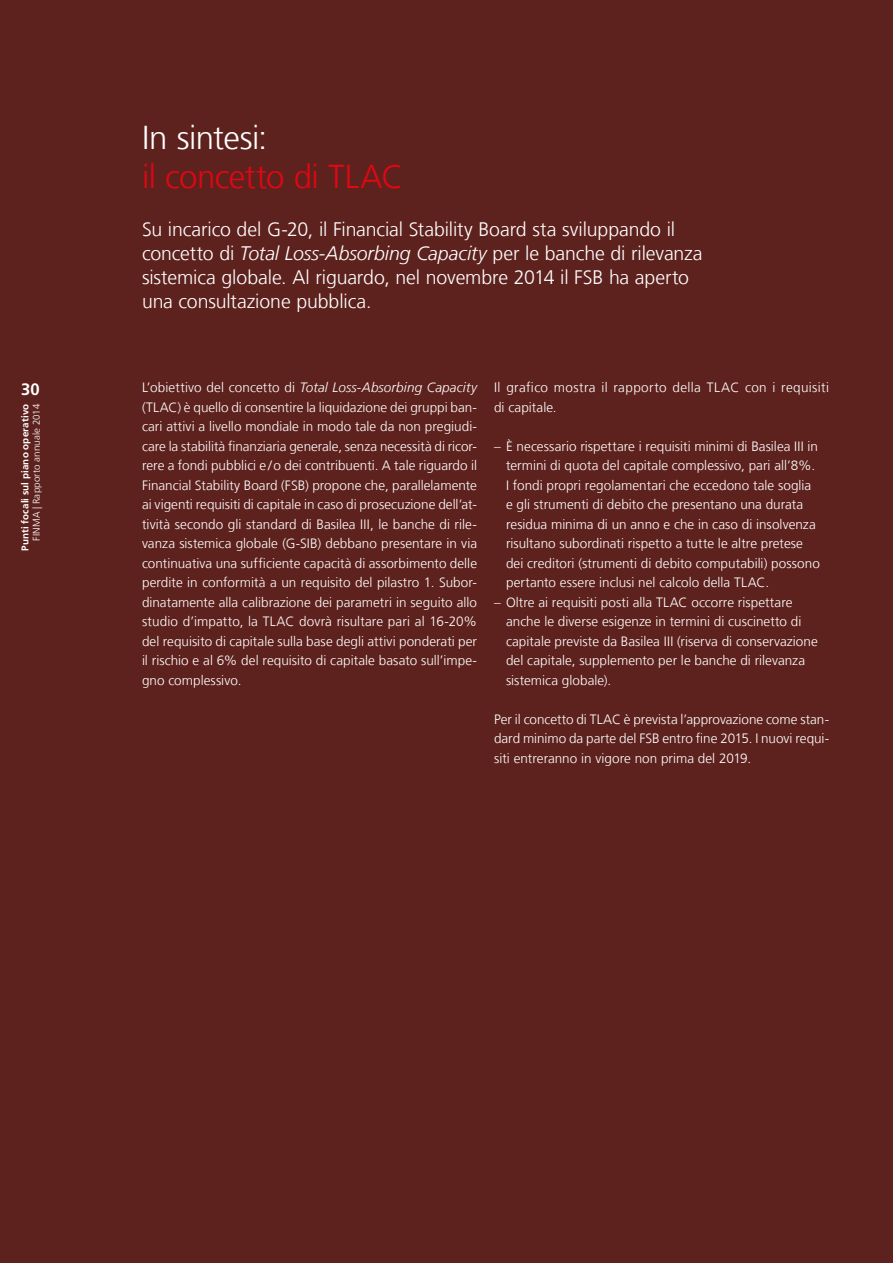
<style>
.page{position:relative;width:893px;height:1263px;background:#5e221e}
.page>*{position:absolute;margin:0;border:0;box-sizing:border-box;transform-origin:0 0}
.t1{font:300 33px "Frutiger LT Com";letter-spacing:-.015em;color:#e30613}
.t2{font:300 33px "Frutiger LT Com";letter-spacing:-.015em;color:#fff}
.t3{font:300 19.5px/24px "Frutiger LT Com";letter-spacing:-.005em;color:#fff}
.t4{font:700 16.5px "Frutiger LT Com";color:#fff}
.t5{font:300 13.5px/19.5px "Frutiger LT Com";letter-spacing:.005em;color:#fff;text-align:justify}
.t6{font:300 13.5px/19.5px "Frutiger LT Com";letter-spacing:.025em;color:#fff}
.t7{font:700 9.75px "Frutiger LT Com";letter-spacing:.015em;color:#fff}
.t8{font:300 9.75px "Frutiger LT Com";letter-spacing:.015em;color:#fff}
.s1{font-style:italic}
</style>
<div class="page">
<p class="t4" style="left:21px;top:380px;width:20px">30</p>
<p class="t7" style="left:19px;top:551px;width:149px;rotate:-90deg">Punti focali sul piano operativo</p>
<p class="t8" style="left:31px;top:541px;width:139px;rotate:-90deg">FINMA | Rapporto annuale 2014</p>
<h1 class="t2" style="left:142px;top:118px;width:127px">In sintesi:</h1>
<h1 class="t1" style="left:142px;top:157px;width:263px">il concetto di TLAC</h1>
<h2 class="t3" style="left:142px;top:218px;width:562px">Su incarico del G-20, il Financial Stability Board sta sviluppando il concetto di <span class="s1">Total Loss-Absorbing Capacity</span> per le banche di rilevanza sistemica globale. Al riguardo, nel novembre 2014 il FSB ha aperto una consultazione pubblica.</h2>
<p class="t5" style="left:142px;top:378px;width:337px">L’obiettivo del concetto di <span class="s1">Total Loss-Absorbing Capacity </span>(TLAC) è quello di consentire la liquidazione dei gruppi ban&shy;cari attivi a livello mondiale in modo tale da non pregiudi&shy;care la stabilità finanziaria generale, senza necessità di ricor&shy;rere a fondi pubblici e /o dei contribuenti. A tale riguardo il Financial Stability Board (FSB) propone che, parallelamente ai vigenti requisiti di capitale in caso di prosecuzione dell’at&shy;tività secondo gli standard di Basilea III, le banche di rile&shy;vanza sistemica globale (G-SIB) debbano presentare in via continuativa una sufficiente capacità di assorbimento delle perdite in conformità a un requisito del pilastro 1. Subor&shy;dinatamente alla calibrazione dei parametri in seguito allo studio d’impatto, la TLAC dovrà risultare pari al 16-20% del requisito di capitale sulla base degli attivi ponderati per il rischio e al 6% del requisito di capitale basato sull’impe&shy;gno complessivo.</p>
<p class="t6" style="left:494px;top:378px;width:337px">Il grafico mostra il rapporto della TLAC con i requisiti di capitale.</p>
<p class="t5" style="left:506px;top:437px;width:315px;text-align:left;text-indent:-12px">– È necessario rispettare i requisiti minimi di Basilea III in termini di quota del capitale complessivo, pari all’8%.<br>I fondi propri regolamentari che eccedono tale soglia e gli strumenti di debito che presentano una durata residua minima di un anno e che in caso di insolvenza risultano subordinati rispetto a tutte le altre pretese dei creditori (strumenti di debito computabili) possono pertanto essere inclusi nel calcolo della TLAC.</p>
<p class="t5" style="left:506px;top:592px;width:313px;text-align:left;text-indent:-12px">– Oltre ai requisiti posti alla TLAC occorre rispettare anche le diverse esigenze in termini di cuscinetto di capitale previste da Basilea III (riserva di conservazione del capitale, supplemento per le banche di rilevanza sistemica globale).</p>
<p class="t5" style="left:494px;top:709px;width:337px">Per il concetto di TLAC è prevista l’approvazione come stan&shy;dard minimo da parte del FSB entro fine 2015. I nuovi requi&shy;siti entreranno in vigore non prima del 2019.</p>
</div>
